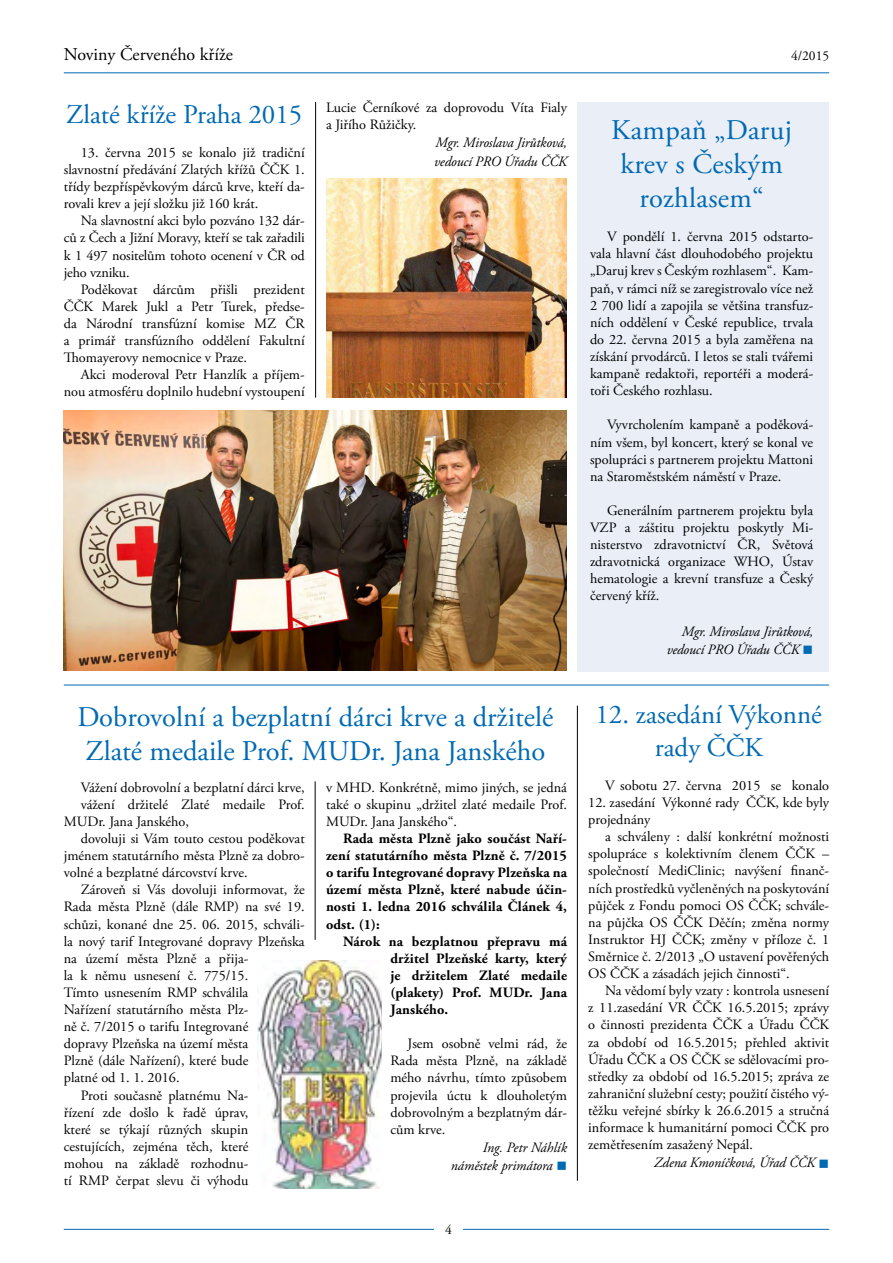
<style>
.page{position:relative;width:893px;height:1263px;background:#fff}
.page>*{position:absolute;margin:0;border:0;box-sizing:border-box;transform-origin:0 0}
.základní_text{font:28.5px/34.2px "Adobe Garamond Pro";color:#006ab3;text-align:center}
.základní_text-2{font:27px/32.4px "Adobe Garamond Pro";color:#006ab3;text-align:center}
.t1{font:18px "Adobe Garamond Pro";color:#000}
.základní_text-3{font:14.25px/17.1px "Adobe Garamond Pro";color:#000;text-align:justify}
.základní_text-4{font:700 14.25px/17.1px "Adobe Garamond Pro";letter-spacing:.01em;color:#000;text-align:justify}
.t2{font:italic 14.25px "Adobe Garamond Pro";letter-spacing:-.01em;color:#000}
.t3{font:13.5px "Adobe Garamond Pro";color:#000}
.s1{color:#006ab3}
</style>
<div class="page">
<hr style="left:64px;top:72px;width:765px;height:1px;background:#006ab3">
<hr style="left:64px;top:1229px;width:765px;height:1px;background:#006ab3">
<div style="left:434px;top:1217px;width:29px;height:25px;background:#fff"></div>
<img style="left:326px;top:179px;width:241px;height:219px">
<div style="left:578px;top:102px;width:251px;height:570px;background:#eaeef7"></div>
<img style="left:64px;top:410px;width:503px;height:261px">
<hr style="left:64px;top:685px;width:765px;height:1px;background:#006ab3">
<img style="left:258px;top:960px;width:124px;height:228px">
<hr style="left:315px;top:102px;width:1px;height:296px;background:#000">
<hr style="left:315px;top:781px;width:1px;height:159px;background:#000">
<hr style="left:577px;top:706px;width:1px;height:475px;background:#000">
<p class="t1" style="left:64px;top:43px;width:171px">Noviny Červeného kříže</p>
<p class="t3" style="left:791px;top:47px;width:40px">4/2015</p>
<p class="základní_text-2" style="left:66px;top:99px;width:238px">Zlaté kříže Praha 2015</p>
<p class="základní_text-3" style="left:64px;top:144px;width:242px;text-indent:17px">13. června 2015 se konalo již tradiční slavnostní předávání Zlatých křížů ČČK 1. třídy bezpříspěvkovým dárců krve, kteří da&shy;rovali krev a její složku již 160 krát.</p>
<p class="základní_text-3" style="left:64px;top:213px;width:242px;text-indent:17px">Na slavnostní akci bylo pozváno 132 dár&shy;ců z Čech a Jižní Moravy, kteří se tak zařadili k 1 497 nositelům tohoto ocenení v ČR od jeho vzniku.</p>
<p class="základní_text-3" style="left:64px;top:281px;width:242px;text-indent:17px">Poděkovat dárcům přišli prezident ČČK Marek Jukl a Petr Turek, předse&shy;da Národní transfúzní komise MZ ČR a primář transfúzního oddělení Fakultní Thomayerovy nemocnice v Praze.</p>
<p class="základní_text-3" style="left:64px;top:367px;width:242px;text-align:right">Akci moderoval Petr Hanzlík a příjem&shy;nou atmosféru doplnilo hudební vystoupení</p>
<p class="základní_text-3" style="left:326px;top:100px;width:242px">Lucie Černíkové za doprovodu Víta Fialy a Jiřího Růžičky.</p>
<p class="t2" style="left:435px;top:134px;width:133px">Mgr. Miroslava Jirůtková,</p>
<p class="t2" style="left:434px;top:152px;width:134px">vedoucí PRO Úřadu ČČK</p>
<p class="základní_text" style="left:611px;top:114px;width:182px">Kampaň „Daruj krev s Českým rozhlasem“</p>
<p class="základní_text-3" style="left:590px;top:229px;width:225px;text-indent:17px">V pondělí 1. června 2015 odstarto&shy;vala hlavní část dlouhodobého projektu „Daruj krev s Českým rozhlasem“. Kam&shy;paň, v rámci níž se zaregistrovalo více než 2 700 lidí a zapojila se většina transfuz&shy;ních oddělení v České republice, trvala do 22. června 2015 a byla zaměřena na získání prvodárců. I letos se stali tvářemi kampaně redaktoři, reportéři a moderá&shy;toři Českého rozhlasu.</p>
<p class="základní_text-3" style="left:590px;top:417px;width:225px;text-indent:17px">Vyvrcholením kampaně a poděková&shy;ním všem, byl koncert, který se konal ve spolupráci s partnerem projektu Mattoni na Staroměstském náměstí v Praze.</p>
<p class="základní_text-3" style="left:590px;top:502px;width:225px;text-indent:17px">Generálním partnerem projektu byla VZP a záštitu projektu poskytly Mi&shy;nisterstvo zdravotnictví ČR, Světová zdravotnická organizace WHO, Ústav hematologie a krevní transfuze a Český červený kříž.</p>
<p class="t2" style="left:682px;top:622px;width:133px">Mgr. Miroslava Jirůtková,</p>
<p class="t2" style="left:667px;top:640px;width:148px">vedoucí PRO Úřadu ČČK <span class="s1">■</span></p>
<p class="základní_text" style="left:77px;top:701px;width:477px;text-align:left">Dobrovolní a bezplatní dárci krve a držitelé<br>Zlaté medaile Prof. MUDr. Jana Janského</p>
<p class="základní_text-3" style="left:81px;top:779px;width:225px">Vážení dobrovolní a bezplatní dárci krve,</p>
<p class="základní_text-3" style="left:64px;top:796px;width:242px;text-indent:17px">vážení držitelé Zlaté medaile Prof.<br>MUDr. Jana Janského,</p>
<p class="základní_text-3" style="left:64px;top:830px;width:242px;text-indent:17px">dovoluji si Vám touto cestou poděkovat jménem statutárního města Plzně za dobro&shy;volné a bezplatné dárcovství krve.</p>
<p class="základní_text-3" style="left:64px;top:882px;width:242px;text-align:left;text-indent:17px">Zároveň si Vás dovoluji informovat, že Rada města Plzně (dále RMP) na své 19. schůzi, konané dne 25. 06. 2015, schváli&shy;la nový tarif Integrované dopravy Plzeňska na území města Plzně a přija-<br>la k němu usnesení č. 775/15.<br>Tímto usnesením RMP schválila<br>Nařízení statutárního města Plz-<br>ně č. 7/2015 o tarifu Integrované<br>dopravy Plzeňska na území města<br>Plzně (dále Nařízení), které bude<br>platné od 1. 1. 2016.</p>
<p class="základní_text-3" style="left:64px;top:1087px;width:186px;text-indent:17px">Proti současně platnému Na&shy;řízení zde došlo k řadě úprav, které se týkají různých skupin cestujících, zejména těch, které mohou na základě rozhodnu&shy;tí RMP čerpat slevu či výhodu</p>
<p class="základní_text-3" style="left:326px;top:779px;width:242px">v MHD. Konkrétně, mimo jiných, se jedná také o skupinu „držitel zlaté medaile Prof.<br>MUDr. Jana Janského“.</p>
<p class="základní_text-4" style="left:326px;top:830px;width:242px;text-indent:17px">Rada města Plzně jako součást Naří&shy;zení statutárního města Plzně č. 7/2015 o tarifu Integrované dopravy Plzeňska na území města Plzně, které nabude účin&shy;nosti 1. ledna 2016 schválila Článek 4, odst. (1):</p>
<p class="základní_text-4" style="left:390px;top:933px;width:178px;text-indent:-47px">Nárok na bezplatnou přepravu má držitel Plzeňské karty, který je držitelem Zlaté medaile (plakety) Prof. MUDr. Jana Janského.</p>
<p class="základní_text-3" style="left:390px;top:1036px;width:178px;text-indent:17px">Jsem osobně velmi rád, že Rada města Plzně, na základě mého návrhu, tímto způsobem projevila úctu k dlouholetým dobrovolným a bezplatným dár&shy;cům krve.</p>
<p class="t2" style="left:483px;top:1139px;width:86px">Ing. Petr Náhlík</p>
<p class="t2" style="left:451px;top:1157px;width:118px">náměstek primátora <span class="s1">■</span></p>
<p class="t3" style="left:445px;top:1222px;width:8px">4</p>
<p class="základní_text-2" style="left:595px;top:699px;width:228px">12. zasedání Výkonné rady ČČK</p>
<p class="základní_text-3" style="left:605px;top:777px;width:225px">V sobotu 27. června 2015 se konalo</p>
<p class="základní_text-3" style="left:588px;top:794px;width:242px">12. zasedání Výkonné rady ČČK, kde byly projednány</p>
<p class="základní_text-3" style="left:588px;top:829px;width:242px;text-indent:17px">a schváleny : další konkrétní možnosti spolupráce s kolektivním členem ČČK – společností MediClinic; navýšení finanč&shy;ních prostředků vyčleněných na poskytování půjček z Fondu pomoci OS ČČK; schvále&shy;na půjčka OS ČČK Děčín; změna normy Instruktor HJ ČČK; změny v příloze č. 1<br>Směrnice č. 2/2013 „O ustavení pověřených OS ČČK a zásadách jejich činnosti“.</p>
<p class="základní_text-3" style="left:588px;top:983px;width:242px;text-indent:17px">Na vědomí byly vzaty : kontrola usnesení z 11.zasedání VR ČČK 16.5.2015; zprávy o činnosti prezidenta ČČK a Úřadu ČČK za období od 16.5.2015; přehled aktivit Úřadu ČČK a OS ČČK se sdělovacími pro&shy;středky za období od 16.5.2015; zpráva ze zahraniční služební cesty; použití čistého vý&shy;těžku veřejné sbírky k 26.6.2015 a stručná informace k humanitární pomoci ČČK pro zemětřesením zasažený Nepál.</p>
<p class="t2" style="left:654px;top:1154px;width:176px">Zdena Kmoníčková, Úřad ČČK <span class="s1">■</span></p>
</div>
